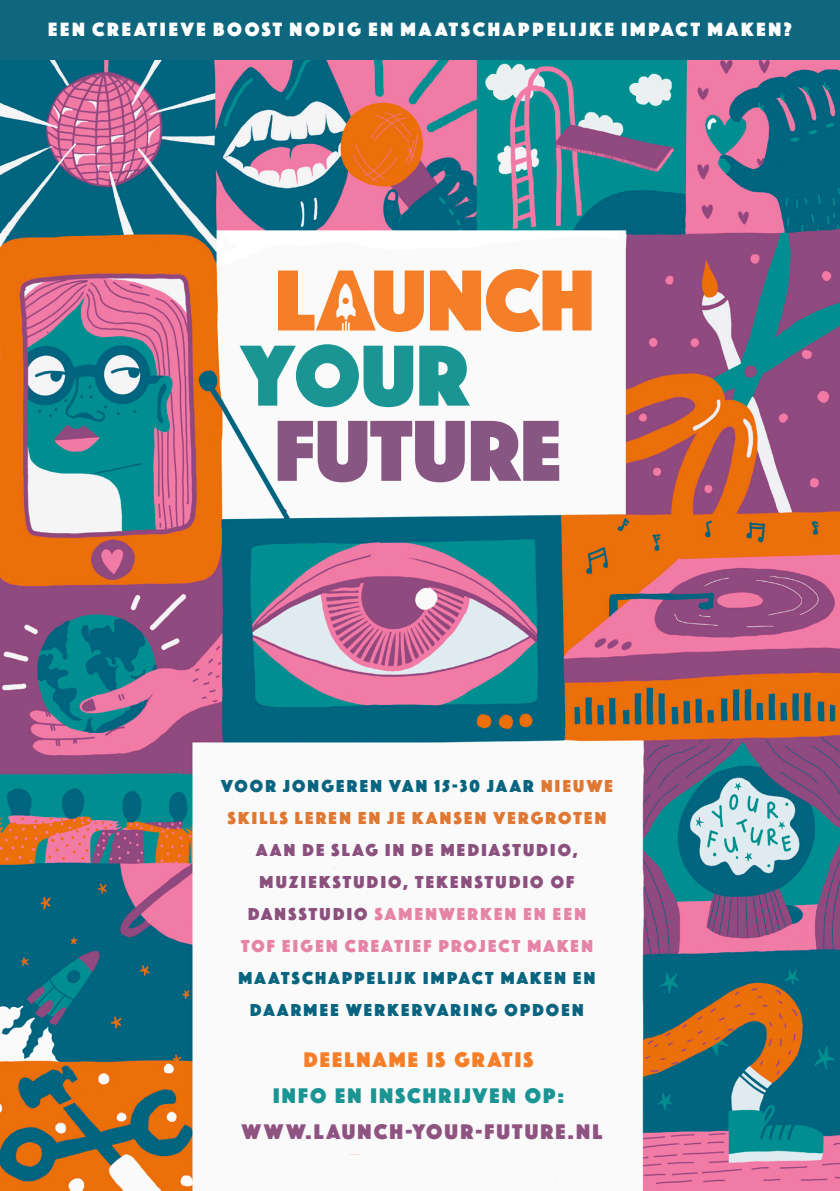
<style>
.page{position:relative;width:840px;height:1191px;background:#fff}
.page>*{position:absolute;margin:0;border:0;box-sizing:border-box;transform-origin:0 0}
.t1{font:22px/36px "Phosphate Solid";letter-spacing:.1em;color:#8e5381;text-align:center}
.t2{font:22px "Phosphate Solid";letter-spacing:.1em;color:#f47f28}
.t3{font:20px "Phosphate Solid";letter-spacing:.14em;color:#fff}
.t4{font:18px/32px "Phosphate Solid";letter-spacing:.125em;color:#09647f;text-align:center}
.s1{color:#df7833}
.s2{color:#8b507e}
.s3{color:#e584a7}
.s4{color:#1a9594}
</style>
<div class="page">
<div style="left:0;top:0;width:839px;height:64px;background:#0e677e"></div>
<img style="left:0;top:61px;width:839px;height:1130px">
<svg style="left:239px;top:344px;width:174px;height:63px"></svg>
<svg style="left:419px;top:346px;width:50px;height:59px;background:#41a6a5"></svg>
<svg style="left:429px;top:269px;width:162px;height:63px"></svg>
<svg style="left:278px;top:270px;width:145px;height:62px"></svg>
<svg style="left:277px;top:421px;width:187px;height:61px"></svg>
<svg style="left:470px;top:421px;width:89px;height:60px;background:#9c7398"></svg>
<p class="t3" style="left:48px;top:15px;width:744px">EEN CREATIEVE BOOST NODIG EN MAATSCHAPPELIJKE IMPACT MAKEN?</p>
<p class="t4" style="left:221px;top:769px;width:393px">VOOR JONGEREN VAN 15-30 JAAR <span class="s1">NIEUWE<br>SKILLS LEREN EN JE KANSEN VERGROTEN<br></span><span class="s2">AAN DE SLAG IN DE MEDIASTUDIO,<br>MUZIEKSTUDIO, TEKENSTUDIO OF<br>DANSSTUDIO</span> <span class="s3">SAMENWERKEN EN EEN<br>TOF EIGEN CREATIEF PROJECT MAKEN<br></span>MAATSCHAPPELIJK IMPACT MAKEN EN<br>DAARMEE WERKERVARING OPDOEN</p>
<p class="t2" style="left:303px;top:1043px;width:231px">DEELNAME IS GRATIS</p>
<p class="t1" style="left:241px;top:1076px;width:361px"><span class="s4">INFO EN INSCHRIJVEN OP:<br></span>WWW.LAUNCH-YOUR-FUTURE.NL</p>
</div>
